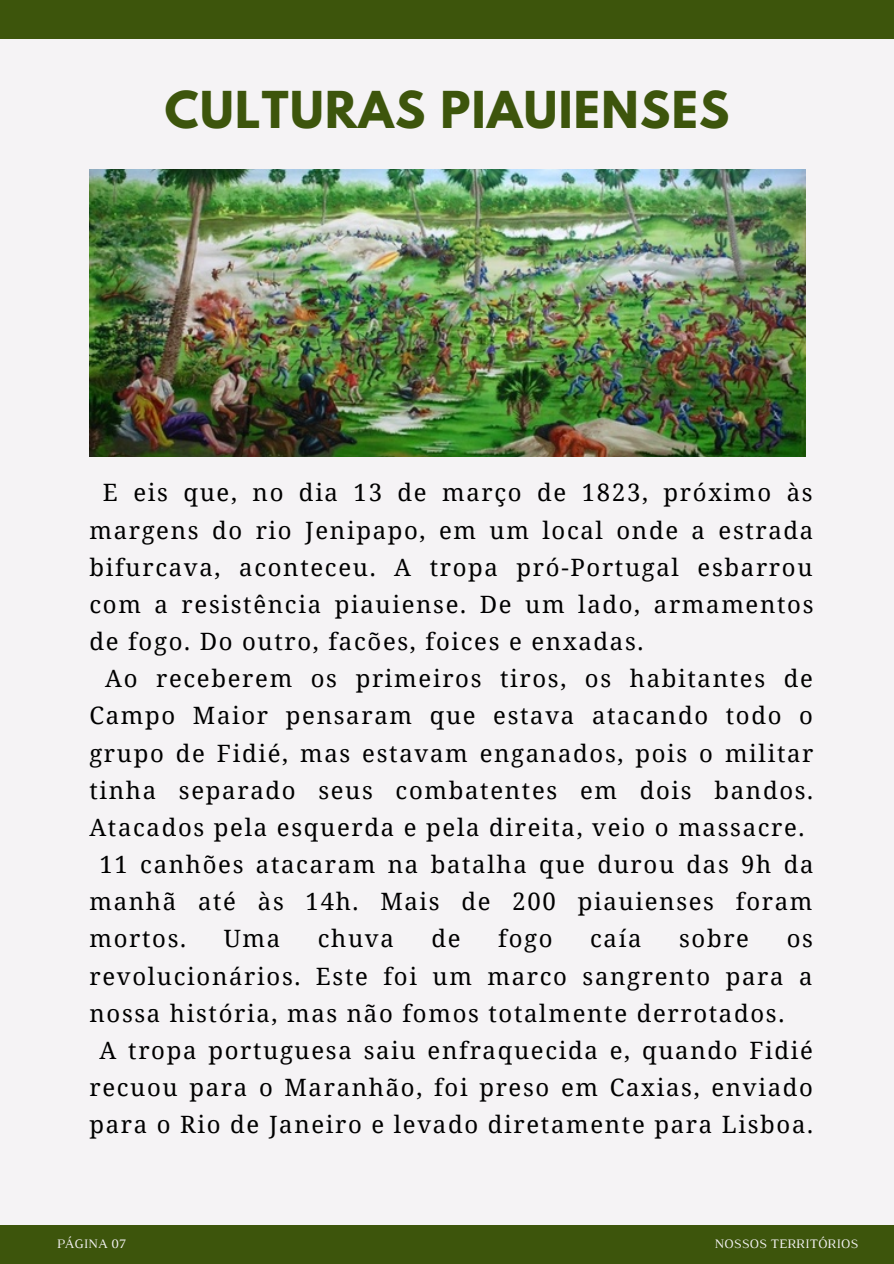
<style>
.page{position:relative;width:894px;height:1264px;background:#fff}
.page>*{position:absolute;margin:0;border:0;box-sizing:border-box;transform-origin:0 0}
.t1{font:700 45px "League Spartan";letter-spacing:.03em;color:#3d550c}
.t2{font:23.85px/37.2px "Noto Serif";letter-spacing:.07em;color:#000;text-align:justify}
.t3{font:13.2px "Luthier";color:#f5f3f5}
</style>
<div class="page">
<div style="left:0;top:0;width:893px;height:1263px;background:#f5f3f5"></div>
<div style="left:0;top:1224px;width:893px;height:39px;background:#3d550c"></div>
<div style="left:0;top:0;width:893px;height:39px;background:#3d550c"></div>
<img style="left:89px;top:169px;width:715px;height:287px">
<p class="t1" style="left:165px;top:87px;width:565px">CULTURAS PIAUIENSES</p>
<p class="t2" style="left:89px;top:473px;width:725px;text-indent:13px">E eis que, no dia 13 de março de 1823, próximo às margens do rio Jenipapo, em um local onde a estrada bifurcava, aconteceu. A tropa pró-Portugal esbarrou com a resistência piauiense. De um lado, armamentos de fogo. Do outro, facões, foices e enxadas.</p>
<p class="t2" style="left:89px;top:659px;width:725px;text-indent:16px">Ao receberem os primeiros tiros, os habitantes de Campo Maior pensaram que estava atacando todo o grupo de Fidié, mas estavam enganados, pois o militar tinha separado seus combatentes em dois bandos.<br>Atacados pela esquerda e pela direita, veio o massacre.</p>
<p class="t2" style="left:89px;top:845px;width:725px;text-indent:10px">11 canhões atacaram na batalha que durou das 9h da manhã até às 14h. Mais de 200 piauienses foram mortos.</p>
<p class="t2" style="left:224px;top:919px;width:58px">Uma</p>
<p class="t2" style="left:318px;top:919px;width:78px">chuva</p>
<p class="t2" style="left:431px;top:919px;width:31px">de</p>
<p class="t2" style="left:498px;top:919px;width:56px">fogo</p>
<p class="t2" style="left:590px;top:919px;width:53px">caía</p>
<p class="t2" style="left:679px;top:919px;width:71px">sobre</p>
<p class="t2" style="left:89px;top:919px;width:724px;text-indent:697px">os revolucionários. Este foi um marco sangrento para a nossa história, mas não fomos totalmente derrotados.</p>
<p class="t2" style="left:89px;top:1031px;width:725px;text-align:center">A tropa portuguesa saiu enfraquecida e, quando Fidié recuou para o Maranhão, foi preso em Caxias, enviado para o Rio de Janeiro e levado diretamente para Lisboa.</p>
<p class="t3" style="left:57px;top:1239px;width:71px">PÁGINA 07</p>
<p class="t3" style="left:714px;top:1238px;width:145px">NOSSOS TERRITÓRIOS</p>
</div>
